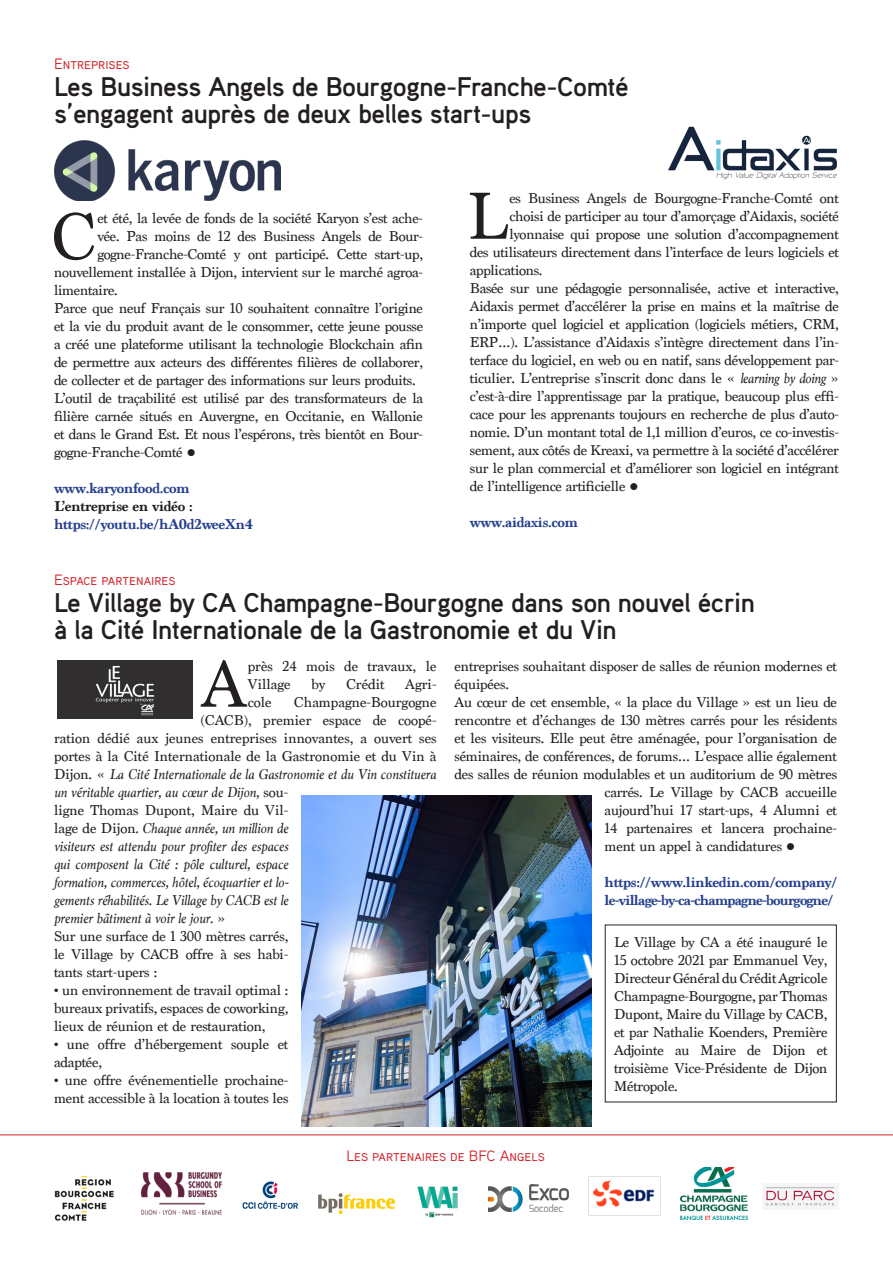
<style>
.page{position:relative;width:893px;height:1263px;background:#fff}
.page>*{position:absolute;margin:0;border:0;box-sizing:border-box;transform-origin:0 0}
.Texte_courant{font:69.3px "Marion";color:#231f20}
.Titre_papier{font:27px/27px "Aaux Pro Bold OSF";letter-spacing:-.02em;color:#231f20}
.Texte_courant-2{font:15px/18px "Marion";letter-spacing:-.015em;color:#231f20;text-align:justify}
.Texte_courant-3{font:italic 15px "Marion";color:#231f20}
.Texte_courant-4{font:700 15px/18px "Marion";letter-spacing:-.02em;color:#253f8e}
.Texte_courant-5{font:700 15px/18px "Marion";letter-spacing:-.05em;color:#253f8e}
.Rubrique{font:15px "Aaux Pro Regular SC";color:#d1232a}
.s1{color:#231f20}
.s2{font-style:italic}
.s3{font-style:normal}
</style>
<div class="page">
<hr style="left:0;top:1134px;width:893px;height:1px;background:#d1232a">
<img style="left:54px;top:1175px;width:60px;height:46px">
<img style="left:242px;top:1181px;width:56px;height:28px">
<img style="left:488px;top:1185px;width:80px;height:26px">
<img style="left:589px;top:1176px;width:71px;height:31px">
<img style="left:680px;top:1167px;width:67px;height:53px">
<img style="left:764px;top:1185px;width:71px;height:22px">
<img style="left:319px;top:1193px;width:76px;height:21px">
<img style="left:141px;top:1172px;width:80px;height:43px">
<img style="left:417px;top:1186px;width:41px;height:32px">
<img style="left:54px;top:141px;width:226px;height:59px">
<img style="left:58px;top:660px;width:134px;height:59px">
<img style="left:301px;top:795px;width:291px;height:332px">
<img style="left:669px;top:126px;width:168px;height:54px">
<p class="Rubrique" style="left:54px;top:54px;width:77px">Entreprises</p>
<p class="Titre_papier" style="left:54px;top:72px;width:576px">Les Business Angels de Bourgogne-Franche-Comté s’engagent auprès de deux belles start-ups</p>
<p class="Texte_courant" style="left:51px;top:195px;width:47px">C</p>
<p class="Texte_courant-2" style="left:97px;top:209px;width:327px">et été, la levée de fonds de la société Karyon s’est ache-</p>
<p class="Texte_courant-2" style="left:97px;top:227px;width:327px">vée. Pas moins de 12 des Business Angels de Bour-</p>
<p class="Texte_courant-2" style="left:97px;top:245px;width:327px">gogne-Franche-Comté y ont participé. Cette start-up,</p>
<p class="Texte_courant-2" style="left:54px;top:263px;width:371px">nouvellement installée à Dijon, intervient sur le marché agroa-</p>
<p class="Texte_courant-2" style="left:54px;top:281px;width:65px">limentaire.</p>
<p class="Texte_courant-2" style="left:54px;top:299px;width:371px">Parce que neuf Français sur 10 souhaitent connaître l’origine et la vie du produit avant de le consommer, cette jeune pousse a créé une plateforme utilisant la technologie Blockchain afin de permettre aux acteurs des différentes filières de collaborer, de collecter et de partager des informations sur leurs produits.</p>
<p class="Texte_courant-2" style="left:54px;top:389px;width:371px">L’outil de traçabilité est utilisé par des transformateurs de la filière carnée situés en Auvergne, en Occitanie, en Wallonie et dans le Grand Est. Et nous l’espérons, très bientôt en Bour&shy;gogne-Franche-Comté ●</p>
<p class="Texte_courant-4" style="left:54px;top:479px;width:137px">www.karyonfood.com</p>
<p class="Texte_courant-4" style="left:54px;top:497px;width:200px"><span class="s1">L’entreprise en vidéo : </span>https://youtu.be/hA0d2weeXn4</p>
<p class="Texte_courant" style="left:467px;top:175px;width:42px">L</p>
<p class="Texte_courant-2" style="left:509px;top:189px;width:331px">es Business Angels de Bourgogne-Franche-Comté ont</p>
<p class="Texte_courant-2" style="left:509px;top:207px;width:331px">choisi de participer au tour d’amorçage d’Aidaxis, société</p>
<p class="Texte_courant-2" style="left:509px;top:225px;width:331px">lyonnaise qui propose une solution d’accompagnement</p>
<p class="Texte_courant-2" style="left:470px;top:243px;width:371px">des utilisateurs directement dans l’interface de leurs logiciels et</p>
<p class="Texte_courant-2" style="left:470px;top:261px;width:74px">applications.</p>
<p class="Texte_courant-2" style="left:470px;top:279px;width:371px">Basée sur une pédagogie personnalisée, active et interactive, Aidaxis permet d’accélérer la prise en mains et la maîtrise de n’importe quel logiciel et application (logiciels métiers, CRM, ERP…). L’assistance d’Aidaxis s’intègre directement dans l’in&shy;terface du logiciel, en web ou en natif, sans développement par&shy;ticulier. L’entreprise s’inscrit donc dans le « <span class="s2">learning by doing</span> » c’est-à-dire l’apprentissage par la pratique, beaucoup plus effi&shy;cace pour les apprenants toujours en recherche de plus d’auto&shy;nomie. D’un montant total de 1,1 million d’euros, ce co-investis&shy;sement, aux côtés de Kreaxi, va permettre à la société d’accélérer sur le plan commercial et d’améliorer son logiciel en intégrant de l’intelligence artificielle ●</p>
<p class="Texte_courant-4" style="left:470px;top:513px;width:110px">www.aidaxis.com</p>
<p class="Rubrique" style="left:54px;top:570px;width:123px">Espace partenaires</p>
<p class="Titre_papier" style="left:54px;top:588px;width:702px">Le Village by CA Champagne-Bourgogne dans son nouvel écrin à la Cité Internationale de la Gastronomie et du Vin</p>
<p class="Texte_courant" style="left:201px;top:643px;width:47px">A</p>
<p class="Texte_courant-2" style="left:248px;top:657px;width:190px">près 24 mois de travaux, le<br>Village</p>
<p class="Texte_courant-2" style="left:311px;top:675px;width:15px">by</p>
<p class="Texte_courant-2" style="left:346px;top:675px;width:40px">Crédit</p>
<p class="Texte_courant-2" style="left:405px;top:675px;width:33px">Agri-</p>
<p class="Texte_courant-2" style="left:248px;top:693px;width:25px">cole</p>
<p class="Texte_courant-2" style="left:294px;top:693px;width:144px">Champagne-Bourgogne</p>
<p class="Texte_courant-2" style="left:201px;top:711px;width:237px">(CACB), premier espace de coopé-</p>
<p class="Texte_courant-2" style="left:54px;top:729px;width:384px">ration dédié aux jeunes entreprises innovantes, a ouvert ses</p>
<p class="Texte_courant-2" style="left:54px;top:747px;width:384px">portes à la Cité Internationale de la Gastronomie et du Vin à</p>
<p class="Texte_courant-3" style="left:54px;top:764px;width:384px"><span class="s3">Dijon. «</span> La Cité Internationale de la Gastronomie et du Vin constituera</p>
<p class="Texte_courant-3" style="left:54px;top:782px;width:236px">un véritable quartier, au cœur de Dijon, <span class="s3">sou-</span></p>
<p class="Texte_courant-2" style="left:54px;top:801px;width:236px">ligne Thomas Dupont, Maire du Vil-</p>
<p class="Texte_courant-3" style="left:54px;top:818px;width:236px"><span class="s3">lage de Dijon</span>. Chaque année, un million de</p>
<p class="Texte_courant-3" style="left:54px;top:836px;width:236px">visiteurs est attendu pour profiter des espaces</p>
<p class="Texte_courant-3" style="left:54px;top:854px;width:236px">qui composent la Cité : pôle culturel, espace</p>
<p class="Texte_courant-3" style="left:54px;top:872px;width:236px">formation, commerces, hôtel, écoquartier et lo-</p>
<p class="Texte_courant-3" style="left:54px;top:890px;width:236px">gements réhabilités. Le Village by CACB est le</p>
<p class="Texte_courant-3" style="left:54px;top:908px;width:173px">premier bâtiment à voir le jour. <span class="s3">»</span></p>
<p class="Texte_courant-2" style="left:54px;top:927px;width:236px">Sur une surface de 1 300 mètres carrés, le Village by CACB offre à ses habi&shy;tants start-upers :</p>
<p class="Texte_courant-2" style="left:54px;top:981px;width:236px">• un environnement de travail optimal : bureaux privatifs, espaces de coworking, lieux de réunion et de restauration,</p>
<p class="Texte_courant-2" style="left:54px;top:1035px;width:236px">• une offre d’hébergement souple et adaptée,</p>
<p class="Texte_courant-2" style="left:54px;top:1071px;width:236px">• une offre événementielle prochaine&shy;ment accessible à la location à toutes les</p>
<p class="Texte_courant-2" style="left:455px;top:657px;width:384px">entreprises souhaitant disposer de salles de réunion modernes et équipées.</p>
<p class="Texte_courant-2" style="left:455px;top:693px;width:384px">Au cœur de cet ensemble, « la place du Village » est un lieu de</p>
<p class="Texte_courant-2" style="left:455px;top:711px;width:384px">rencontre et d’échanges de 130 mètres carrés pour les résidents</p>
<p class="Texte_courant-2" style="left:455px;top:729px;width:384px">et les visiteurs. Elle peut être aménagée, pour l’organisation de</p>
<p class="Texte_courant-2" style="left:455px;top:747px;width:384px">séminaires, de conférences, de forums… L’espace allie également</p>
<p class="Texte_courant-2" style="left:455px;top:765px;width:384px">des salles de réunion modulables et un auditorium de 90 mètres</p>
<p class="Texte_courant-2" style="left:604px;top:783px;width:234px">carrés. Le Village by CACB accueille</p>
<p class="Texte_courant-2" style="left:604px;top:801px;width:234px">aujourd’hui 17 start-ups, 4 Alumni et</p>
<p class="Texte_courant-2" style="left:604px;top:819px;width:234px">14 partenaires et lancera prochaine-</p>
<p class="Texte_courant-2" style="left:604px;top:837px;width:192px">ment un appel à candidatures ●</p>
<p class="Texte_courant-5" style="left:604px;top:873px;width:234px">https://www.linkedin.com/company/ le-village-by-ca-champagne-bourgogne/</p>
<p class="Texte_courant-2" style="left:614px;top:933px;width:215px">Le Village by CA a été inauguré le 15 octobre 2021 par Emmanuel Vey, Directeur Général du Crédit Agricole Champagne-Bourgogne, par Thomas Dupont, Maire du Village by CACB, et par Nathalie Koenders, Première Adjointe au Maire de Dijon et troisième Vice-Présidente de Dijon Métropole.</p>
<p class="Rubrique" style="left:346px;top:1147px;width:200px">Les partenaires de BFC Angels</p>
</div>
